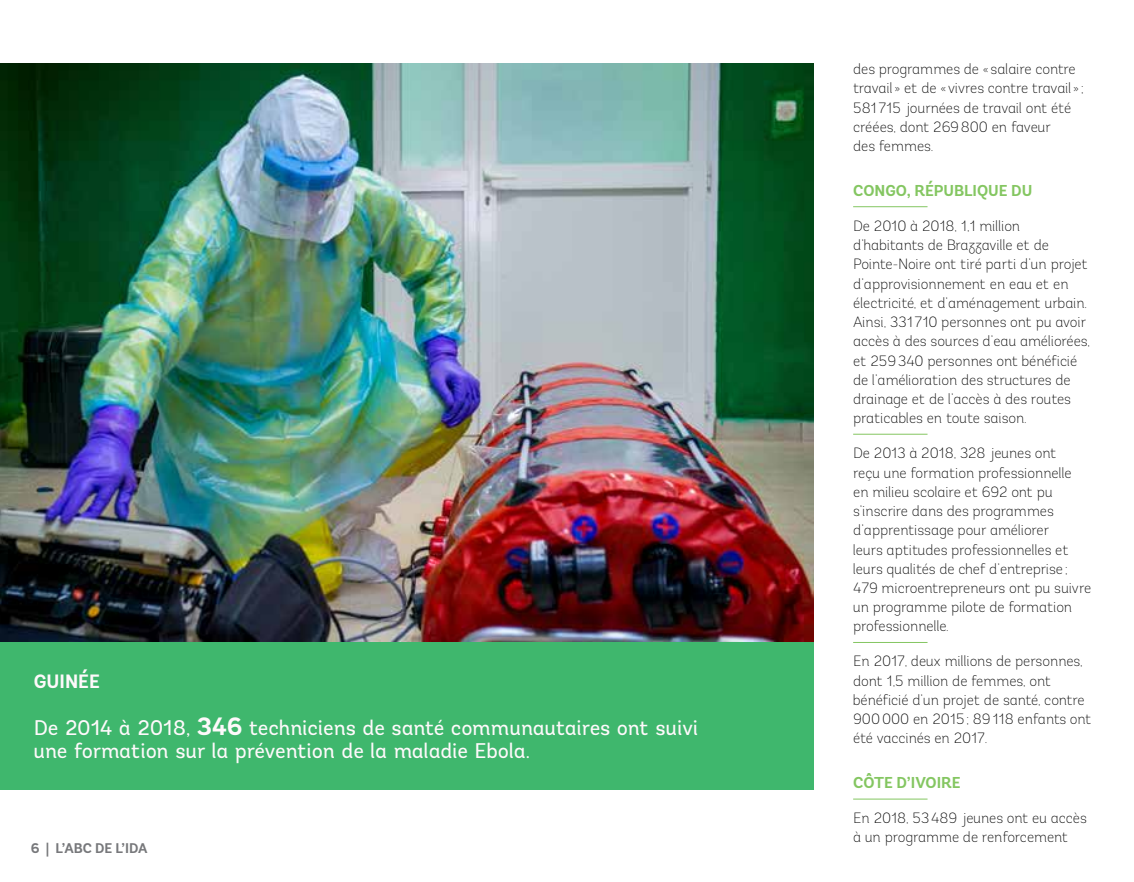
<style>
.page{position:relative;width:1134px;height:882px;background:#fff}
.page>*{position:absolute;margin:0;border:0;box-sizing:border-box;transform-origin:0 0}
.t1{font:21.18px/22.8px "Andes";letter-spacing:-.01em;color:#fef9fb}
.t2{font:700 19.25px "Andes";color:#fef9fb}
.t3{font:700 15.75px "Andes";color:#84c661}
.t4{font:200 14.88px/19.2px "Andes";letter-spacing:-.005em;color:#000}
.t5{font:700 14px "Andes";color:#77787b}
.s1{font-weight:700;font-size:25.03px}
</style>
<div class="page">
<div style="left:0;top:569px;width:813px;height:220px;background:#3fb76d"></div>
<hr style="left:853px;top:206px;width:75px;height:1px;background:#84c661">
<hr style="left:853px;top:434px;width:75px;height:1px;background:#84c661">
<hr style="left:853px;top:642px;width:75px;height:1px;background:#84c661">
<hr style="left:853px;top:799px;width:75px;height:1px;background:#84c661">
<img style="left:0;top:63px;width:813px;height:578px">
<p class="t2" style="left:34px;top:669px;width:68px">GUINÉE</p>
<h1 class="t1" style="left:34px;top:717px;width:666px">De 2014 à 2018, <span class="s1">346</span> techniciens de santé communautaires ont suivi une formation sur la prévention de la maladie Ebola.</h1>
<p class="t5" style="left:31px;top:840px;width:118px">6 | L’ABC DE L’IDA</p>
<p class="t4" style="left:853px;top:60px;width:232px">des programmes de « salaire contre travail» et de « vivres contre travail»;<br>581715 journées de travail ont été créées, dont 269800 en faveur<br>des femmes.</p>
<p class="t3" style="left:853px;top:181px;width:181px">CONGO, RÉPUBLIQUE DU</p>
<p class="t4" style="left:853px;top:216px;width:239px">De 2010 à 2018, 1,1 million d’habitants de Brazzaville et de Pointe‑Noire ont tiré parti d’un projet d’approvisionnement en eau et en électricité, et d’aménagement urbain.<br>Ainsi, 331710 personnes ont pu avoir accès à des sources d’eau améliorées, et 259340 personnes ont bénéficié de l’amélioration des structures de drainage et de l’accès à des routes praticables en toute saison.</p>
<p class="t4" style="left:853px;top:444px;width:240px">De 2013 à 2018, 328 jeunes ont<br>reçu une formation professionnelle<br>en milieu scolaire et 692 ont pu s’inscrire dans des programmes d’apprentissage pour améliorer<br>leurs aptitudes professionnelles et leurs qualités de chef d’entreprise ;<br>479 microentrepreneurs ont pu suivre un programme pilote de formation professionnelle.</p>
<p class="t4" style="left:853px;top:652px;width:240px">En 2017, deux millions de personnes, dont 1,5 million de femmes, ont bénéficié d’un projet de santé, contre<br>900000 en 2015; 89118 enfants ont été vaccinés en 2017.</p>
<p class="t3" style="left:853px;top:773px;width:109px">CÔTE D’IVOIRE</p>
<p class="t4" style="left:853px;top:809px;width:235px">En 2018, 53489 jeunes ont eu accès à un programme de renforcement</p>
</div>
